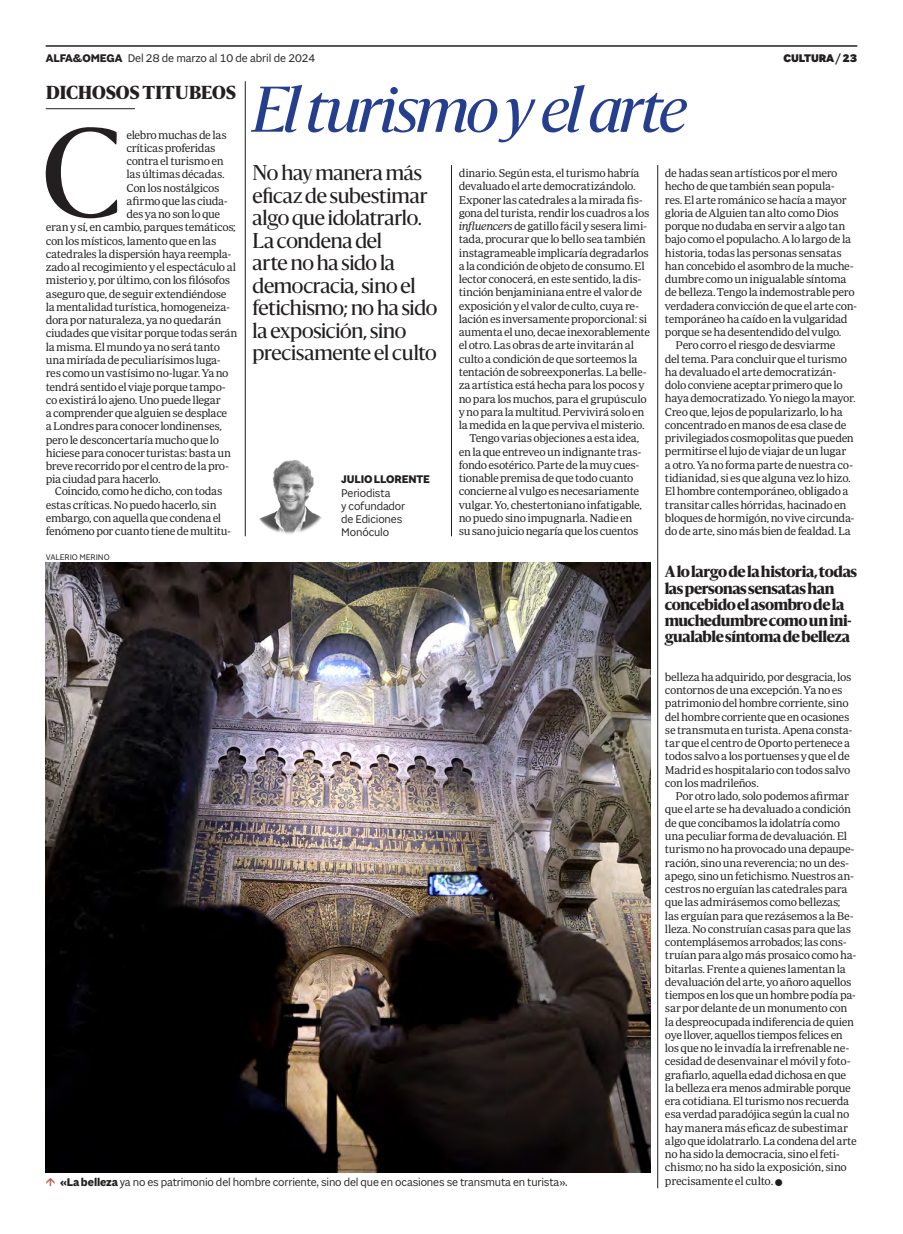
<style>
.page{position:relative;width:903px;height:1234px;background:#fff}
.page>*{position:absolute;margin:0;border:0;box-sizing:border-box;transform-origin:0 0}
.Texto_bandera_Izq_1_parrafo{font:117.5px "Sanomat";color:#231f20}
.Tribuna_titulo_C48_azul{font:italic 60px "Sanomat";letter-spacing:-.04em;color:#253f8e}
.Tribuna_entradilla{font:20px/22.5px "Sanomat";letter-spacing:-.015em;color:#231f20}
.Etiqueta_seccion{font:900 17.5px "Sanomat";letter-spacing:.005em;color:#231f20}
.Texto_bandera_izq_2_parrafo{font:800 15px/16.2px "Sanomat";letter-spacing:-.03em;color:#231f20}
.Pie_de_foto{font:11.88px "Sole Sans";letter-spacing:-.015em;color:#231f20}
.Firma_colaborador_cargo{font:11.88px/13.2px "Sole Sans";letter-spacing:-.015em;color:#231f20}
.Foliacion{font:11.88px "Sole Sans";letter-spacing:-.005em;color:#231f20}
.Firma_colaborador_nombre{font:700 11.88px "Sole Sans";letter-spacing:-.01em;color:#231f20}
.Foliacion-2{font:900 11.88px "Sole Sans";letter-spacing:-.005em;color:#231f20}
.Texto_bandera_izq_2_parrafo-2{font:11.5px/13.2px "Periodico Text Lg";letter-spacing:-.03em;color:#231f20}
.Texto_bandera_Izq_1_parrafo-2{font:11.5px/13.2px "Periodico Text Lg";letter-spacing:-.03em;color:#231f20}
.Firma_foto{font:8.75px "Sole Sans";letter-spacing:-.005em;color:#231f20}
.s1{font-weight:700}
.s2{font-family:"Periodico Text";font-weight:300;font-style:italic}
</style>
<div class="page">
<hr style="left:46px;top:46px;width:811px;height:1px;background:#231f20">
<hr style="left:46px;top:108px;width:89px;height:1px;background:#231f20">
<img style="left:252px;top:457px;width:79px;height:79px;border-radius:40px">
<hr style="left:657px;top:165px;width:1px;height:1022px;background:#231f20">
<hr style="left:451px;top:165px;width:1px;height:371px;background:#231f20">
<hr style="left:245px;top:81px;width:1px;height:455px;background:#231f20">
<img style="left:46px;top:563px;width:605px;height:609px">
<p class="Foliacion" style="left:46px;top:51px;width:271px"><span class="s1">ALFA&amp;OMEGA</span> Del 28 de marzo al 10 de abril de 2024</p>
<p class="Foliacion-2" style="left:783px;top:51px;width:75px">CULTURA / 23</p>
<p class="Etiqueta_seccion" style="left:46px;top:78px;width:191px">DICHOSOS TITUBEOS</p>
<p class="Texto_bandera_Izq_1_parrafo" style="left:42px;top:88px;width:82px">C</p>
<p class="Texto_bandera_Izq_1_parrafo-2" style="left:126px;top:128px;width:102px">elebro muchas de las</p>
<p class="Texto_bandera_Izq_1_parrafo-2" style="left:126px;top:141px;width:91px">críticas proferidas</p>
<p class="Texto_bandera_Izq_1_parrafo-2" style="left:126px;top:154px;width:99px">contra el turismo en</p>
<p class="Texto_bandera_Izq_1_parrafo-2" style="left:126px;top:167px;width:100px">las últimas décadas.</p>
<p class="Texto_bandera_Izq_1_parrafo-2" style="left:126px;top:181px;width:95px">Con los nostálgicos</p>
<p class="Texto_bandera_Izq_1_parrafo-2" style="left:126px;top:194px;width:103px">afirmo que las ciuda-</p>
<p class="Texto_bandera_Izq_1_parrafo-2" style="left:126px;top:207px;width:95px">des ya no son lo que</p>
<p class="Texto_bandera_Izq_1_parrafo-2" style="left:46px;top:220px;width:192px">eran y sí, en cambio, parques temáticos;</p>
<p class="Texto_bandera_Izq_1_parrafo-2" style="left:46px;top:234px;width:172px">con los místicos, lamento que en las</p>
<p class="Texto_bandera_Izq_1_parrafo-2" style="left:46px;top:247px;width:187px">catedrales la dispersión haya reempla-</p>
<p class="Texto_bandera_Izq_1_parrafo-2" style="left:46px;top:260px;width:192px">zado al recogimiento y el espectáculo al</p>
<p class="Texto_bandera_Izq_1_parrafo-2" style="left:46px;top:273px;width:186px">misterio y, por último, con los filósofos</p>
<p class="Texto_bandera_Izq_1_parrafo-2" style="left:46px;top:287px;width:182px">aseguro que, de seguir extendiéndose</p>
<p class="Texto_bandera_Izq_1_parrafo-2" style="left:46px;top:300px;width:186px">la mentalidad turística, homogeneiza-</p>
<p class="Texto_bandera_Izq_1_parrafo-2" style="left:46px;top:313px;width:177px">dora por naturaleza, ya no quedarán</p>
<p class="Texto_bandera_Izq_1_parrafo-2" style="left:46px;top:326px;width:193px">ciudades que visitar porque todas serán</p>
<p class="Texto_bandera_Izq_1_parrafo-2" style="left:46px;top:340px;width:176px">la misma. El mundo ya no será tanto</p>
<p class="Texto_bandera_Izq_1_parrafo-2" style="left:46px;top:353px;width:176px">una miríada de peculiarísimos luga-</p>
<p class="Texto_bandera_Izq_1_parrafo-2" style="left:46px;top:366px;width:184px">res como un vastísimo no-lugar. Ya no</p>
<p class="Texto_bandera_Izq_1_parrafo-2" style="left:46px;top:379px;width:182px">tendrá sentido el viaje porque tampo-</p>
<p class="Texto_bandera_Izq_1_parrafo-2" style="left:46px;top:393px;width:176px">co existirá lo ajeno. Uno puede llegar</p>
<p class="Texto_bandera_Izq_1_parrafo-2" style="left:46px;top:406px;width:183px">a comprender que alguien se desplace</p>
<p class="Texto_bandera_Izq_1_parrafo-2" style="left:46px;top:419px;width:178px">a Londres para conocer londinenses,</p>
<p class="Texto_bandera_Izq_1_parrafo-2" style="left:46px;top:432px;width:175px">pero le desconcertaría mucho que lo</p>
<p class="Texto_bandera_Izq_1_parrafo-2" style="left:46px;top:446px;width:187px">hiciese para conocer turistas: basta un</p>
<p class="Texto_bandera_Izq_1_parrafo-2" style="left:46px;top:459px;width:185px">breve recorrido por el centro de la pro-</p>
<p class="Texto_bandera_Izq_1_parrafo-2" style="left:46px;top:472px;width:116px">pia ciudad para hacerlo.</p>
<p class="Texto_bandera_Izq_1_parrafo-2" style="left:46px;top:484px;width:187px;text-indent:9px">Coincido, como he dicho, con todas estas críticas. No puedo hacerlo, sin embargo, con aquella que condena el fenómeno por cuanto tiene de multitu-</p>
<p class="Firma_foto" style="left:46px;top:551px;width:65px">VALERIO MERINO</p>
<p class="Tribuna_titulo_C48_azul" style="left:253px;top:66px;width:436px">El turismo y el arte</p>
<p class="Texto_bandera_Izq_1_parrafo-2" style="left:459px;top:166px;width:193px">dinario. Según esta, el turismo habría devaluado el arte democratizándolo.<br>Exponer las catedrales a la mirada fis&shy;gona del turista, rendir los cuadros a los <span class="s2">influencers</span> de gatillo fácil y sesera limi&shy;tada, procurar que lo bello sea también instagrameable implicaría degradarlos a la condición de objeto de consumo. El lector conocerá, en este sentido, la dis&shy;tinción benjaminiana entre el valor de exposición y el valor de culto, cuya re&shy;lación es inversamente proporcional: si aumenta el uno, decae inexorablemente el otro. Las obras de arte invitarán al culto a condición de que sorteemos la tentación de sobreexponerlas. La belle&shy;za artística está hecha para los pocos y no para los muchos, para el grupúsculo y no para la multitud. Pervivirá solo en la medida en la que perviva el misterio.</p>
<p class="Texto_bandera_izq_2_parrafo-2" style="left:459px;top:431px;width:185px;text-indent:11px">Tengo varias objeciones a esta idea, en la que entreveo un indignante tras&shy;fondo esotérico. Parte de la muy cues&shy;tionable premisa de que todo cuanto concierne al vulgo es necesariamente vulgar. Yo, chestertoniano infatigable, no puedo sino impugnarla. Nadie en su sano juicio negaría que los cuentos</p>
<p class="Tribuna_entradilla" style="left:253px;top:160px;width:186px">No hay manera más eficaz de subestimar algo que idolatrarlo.<br>La condena del<br>arte no ha sido la democracia, sino el fetichismo; no ha sido la exposición, sino precisamente el culto</p>
<p class="Texto_bandera_izq_2_parrafo-2" style="left:665px;top:166px;width:194px">de hadas sean artísticos por el mero hecho de que también sean popula-<br>res. El arte románico se hacía a mayor gloria de Alguien tan alto como Dios porque no dudaba en servir a algo tan bajo como el populacho. A lo largo de la historia, todas las personas sensatas han concebido el asombro de la muche&shy;dumbre como un inigualable síntoma de belleza. Tengo la indemostrable pero verdadera convicción de que el arte con&shy;temporáneo ha caído en la vulgaridad porque se ha desentendido del vulgo.</p>
<p class="Texto_bandera_izq_2_parrafo-2" style="left:665px;top:338px;width:192px;text-indent:11px">Pero corro el riesgo de desviarme<br>del tema. Para concluir que el turismo ha devaluado el arte democratizán&shy;dolo conviene aceptar primero que lo haya democratizado. Yo niego la mayor.<br>Creo que, lejos de popularizarlo, lo ha concentrado en manos de esa clase de privilegiados cosmopolitas que pueden permitirse el lujo de viajar de un lugar<br>a otro. Ya no forma parte de nuestra co&shy;tidianidad, si es que alguna vez lo hizo.<br>El hombre contemporáneo, obligado a transitar calles hórridas, hacinado en bloques de hormigón, no vive circunda&shy;do de arte, sino más bien de fealdad. La</p>
<p class="Firma_colaborador_nombre" style="left:341px;top:472px;width:90px">JULIO LLORENTE</p>
<p class="Firma_colaborador_cargo" style="left:341px;top:486px;width:51px">Periodista</p>
<p class="Firma_colaborador_cargo" style="left:341px;top:499px;width:66px">y cofundador de Ediciones<br>Monóculo</p>
<p class="Texto_bandera_izq_2_parrafo" style="left:665px;top:562px;width:194px">A lo largo de la historia, todas las personas sensatas han concebido el asombro de la muchedumbre como un ini&shy;gualable síntoma de belleza</p>
<p class="Texto_bandera_izq_2_parrafo-2" style="left:665px;top:670px;width:189px">belleza ha adquirido, por desgracia, los contornos de una excepción. Ya no es patrimonio del hombre corriente, sino del hombre corriente que en ocasiones se transmuta en turista. Apena consta&shy;tar que el centro de Oporto pertenece a todos salvo a los portuenses y que el de Madrid es hospitalario con todos salvo con los madrileños.</p>
<p class="Texto_bandera_izq_2_parrafo-2" style="left:665px;top:789px;width:193px;text-indent:11px">Por otro lado, solo podemos afirmar que el arte se ha devaluado a condición de que concibamos la idolatría como una peculiar forma de devaluación. El turismo no ha provocado una depaupe&shy;ración, sino una reverencia; no un des&shy;apego, sino un fetichismo. Nuestros an&shy;cestros no erguían las catedrales para que las admirásemos como bellezas; las erguían para que rezásemos a la Be&shy;lleza. No construían casas para que las contemplásemos arrobados; las cons&shy;truían para algo más prosaico como ha&shy;bitarlas. Frente a quienes lamentan la devaluación del arte, yo añoro aquellos tiempos en los que un hombre podía pa&shy;sar por delante de un monumento con la despreocupada indiferencia de quien oye llover, aquellos tiempos felices en los que no le invadía la irrefrenable ne&shy;cesidad de desenvainar el móvil y foto&shy;grafiarlo, aquella edad dichosa en que la belleza era menos admirable porque era cotidiana. El turismo nos recuerda esa verdad paradójica según la cual no hay manera más eficaz de subestimar algo que idolatrarlo. La condena del arte no ha sido la democracia, sino el feti&shy;chismo; no ha sido la exposición, sino</p>
<p class="Pie_de_foto" style="left:60px;top:1175px;width:509px"><span class="s1">«La belleza</span> ya no es patrimonio del hombre corriente, sino del que en ocasiones se transmuta en turista».</p>
<p class="Texto_bandera_izq_2_parrafo-2" style="left:665px;top:1173px;width:110px">precisamente el culto.</p>
</div>
